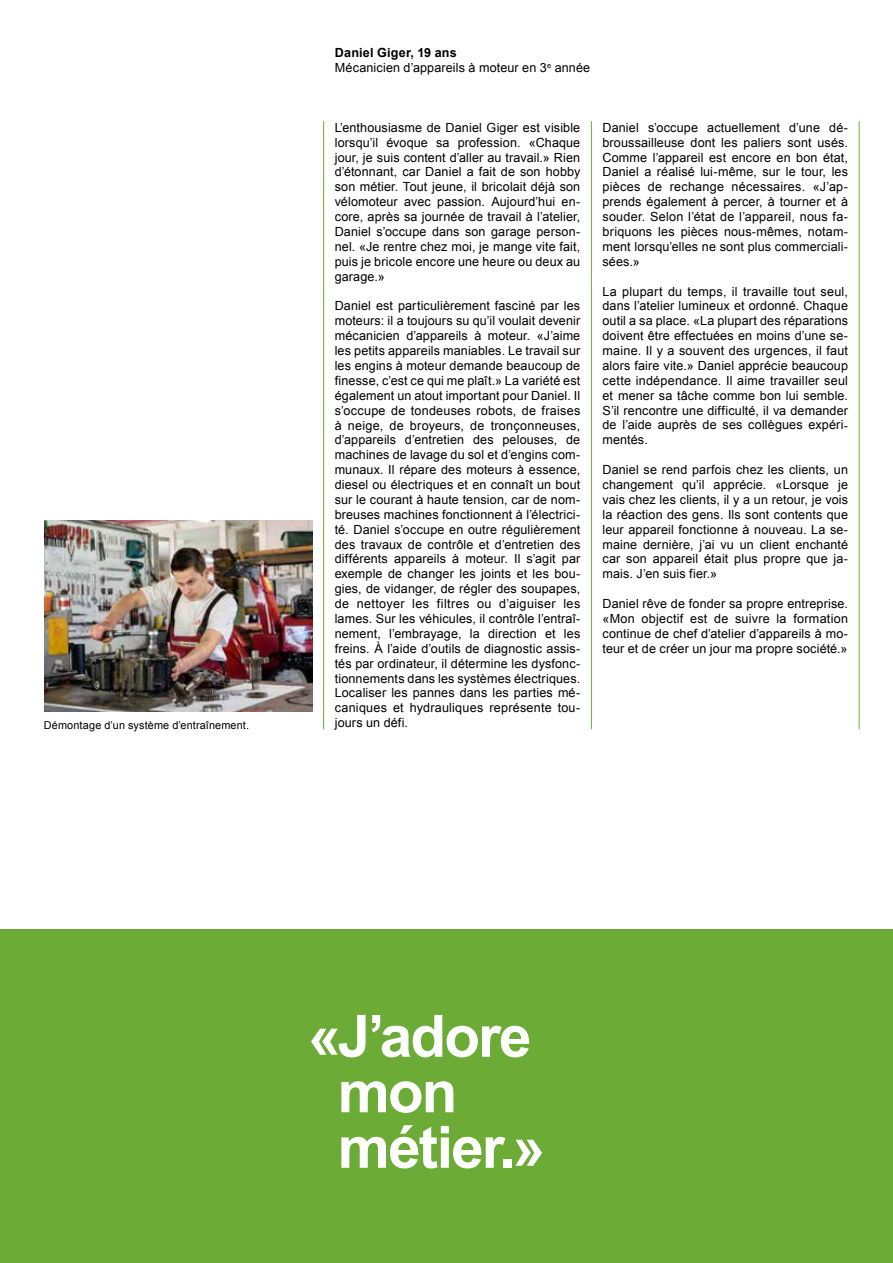
<style>
.page{position:relative;width:893px;height:1263px;background:#fff}
.page>*{position:absolute;margin:0;border:0;box-sizing:border-box;transform-origin:0 0}
.t1{font:700 58.5px/55.5px "Arial";letter-spacing:-.03em;color:#fff}
.t2{font:12.6px/14.9px "Arial";letter-spacing:.01em;color:#000;text-align:justify}
.t3{font:10.8px "Arial";letter-spacing:.015em;color:#000}
.s1{font-weight:700}
</style>
<div class="page">
<img style="left:45px;top:521px;width:268px;height:190px">
<div style="left:0;top:929px;width:893px;height:334px;background:#6cab36"></div>
<hr style="left:323px;top:121px;width:1px;height:608px;background:#6cab36">
<hr style="left:591px;top:121px;width:1px;height:608px;background:#6cab36">
<hr style="left:859px;top:121px;width:1px;height:608px;background:#6cab36">
<p class="t3" style="left:44px;top:718px;width:207px">Démontage d’un système d’entraînement.</p>
<p class="t2" style="left:335px;top:46px;width:257px"><span class="s1">Daniel Giger, 19 ans<br></span>Mécanicien d’appareils à moteur en 3<sup>e</sup> année</p>
<p class="t2" style="left:335px;top:120px;width:247px">L’enthousiasme de Daniel Giger est visible lorsqu’il évoque sa profession. «Chaque jour, je suis content d’aller au travail.» Rien d’étonnant, car Daniel a fait de son hobby son métier. Tout jeune, il bricolait déjà son vélomoteur avec passion. Aujourd’hui en&shy;core, après sa journée de travail à l’atelier, Daniel s’occupe dans son garage person&shy;nel. «Je rentre chez moi, je mange vite fait, puis je bricole encore une heure ou deux au garage.»</p>
<p class="t2" style="left:335px;top:299px;width:247px">Daniel est particulièrement fasciné par les moteurs: il a toujours su qu’il voulait devenir mécanicien d’appareils à moteur. «J’aime les petits appareils maniables. Le travail sur les engins à moteur demande beaucoup de finesse, c’est ce qui me plaît.» La variété est également un atout important pour Daniel. Il s’occupe de tondeuses robots, de fraises à neige, de broyeurs, de tronçonneuses, d’appareils d’entretien des pelouses, de machines de lavage du sol et d’engins com&shy;munaux. Il répare des moteurs à essence, diesel ou électriques et en connaît un bout sur le courant à haute tension, car de nom&shy;breuses machines fonctionnent à l’électrici&shy;té. Daniel s’occupe en outre régulièrement des travaux de contrôle et d’entretien des différents appareils à moteur. Il s’agit par exemple de changer les joints et les bou&shy;gies, de vidanger, de régler des soupapes, de nettoyer les filtres ou d’aiguiser les lames. Sur les véhicules, il contrôle l’entraî&shy;nement, l’embrayage, la direction et les freins. À l’aide d’outils de diagnostic assis&shy;tés par ordinateur, il détermine les dysfonc&shy;tionnements dans les systèmes électriques.<br>Localiser les pannes dans les parties mé&shy;caniques et hydrauliques représente tou&shy;jours un défi.</p>
<p class="t2" style="left:602px;top:120px;width:247px">Daniel s’occupe actuellement d’une dé&shy;broussailleuse dont les paliers sont usés.<br>Comme l’appareil est encore en bon état, Daniel a réalisé lui-même, sur le tour, les pièces de rechange nécessaires. «J’ap&shy;prends également à percer, à tourner et à souder. Selon l’état de l’appareil, nous fa&shy;briquons les pièces nous-mêmes, notam&shy;ment lorsqu’elles ne sont plus commerciali&shy;sées.»</p>
<p class="t2" style="left:602px;top:284px;width:247px">La plupart du temps, il travaille tout seul, dans l’atelier lumineux et ordonné. Chaque outil a sa place. «La plupart des réparations doivent être effectuées en moins d’une se&shy;maine. Il y a souvent des urgences, il faut alors faire vite.» Daniel apprécie beaucoup cette indépendance. Il aime travailler seul et mener sa tâche comme bon lui semble.<br>S’il rencontre une difficulté, il va demander de l’aide auprès de ses collègues expéri&shy;mentés.</p>
<p class="t2" style="left:602px;top:462px;width:247px">Daniel se rend parfois chez les clients, un changement qu’il apprécie. «Lorsque je vais chez les clients, il y a un retour, je vois la réaction des gens. Ils sont contents que leur appareil fonctionne à nouveau. La se&shy;maine dernière, j’ai vu un client enchanté car son appareil était plus propre que ja&shy;mais. J’en suis fier.»</p>
<p class="t2" style="left:602px;top:596px;width:247px">Daniel rêve de fonder sa propre entreprise. «Mon objectif est de suivre la formation continue de chef d’atelier d’appareils à mo&shy;teur et de créer un jour ma propre société.»</p>
<h1 class="t1" style="left:338px;top:1010px;width:209px;text-indent:-29px">«J’adore mon métier.»</h1>
</div>
